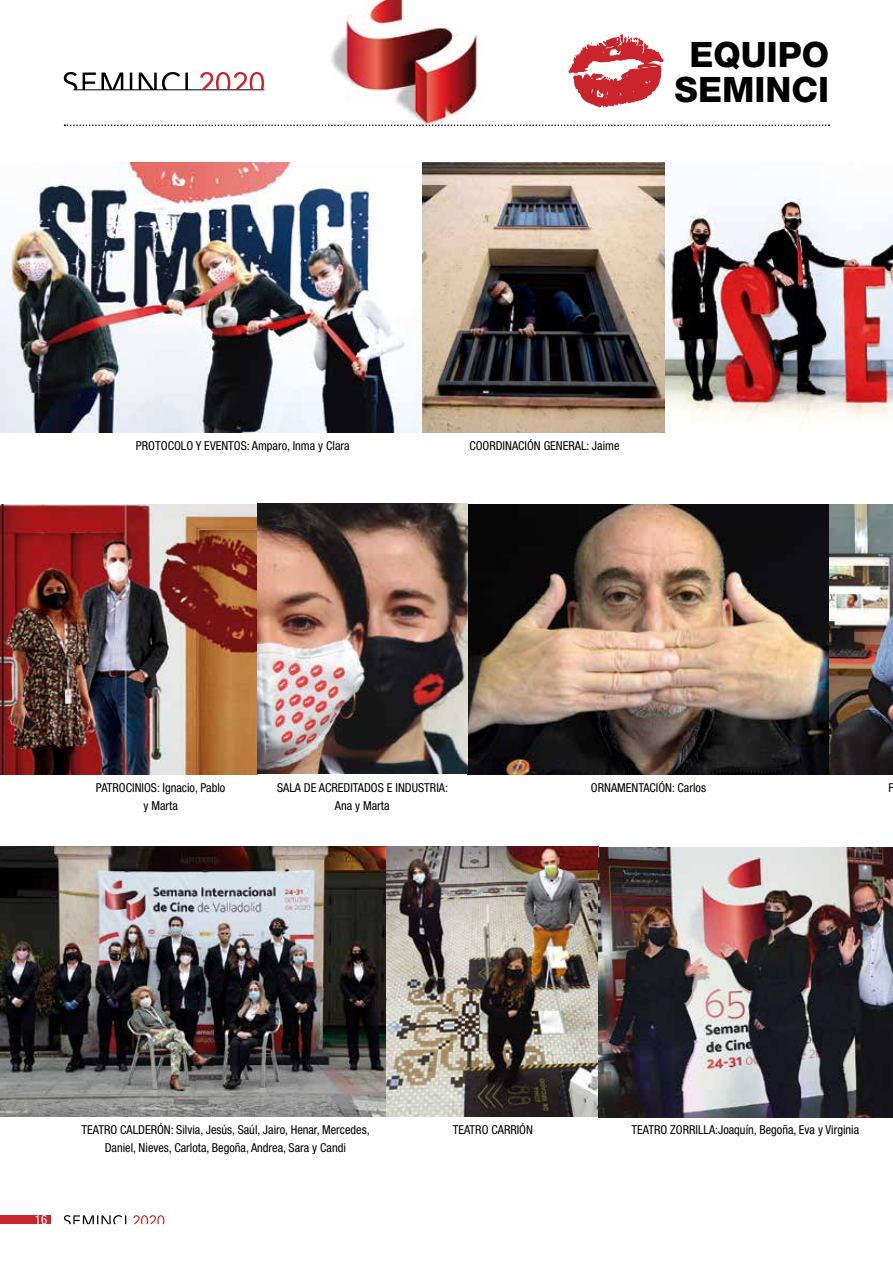
<style>
.page{position:relative;width:893px;height:1263px;background:#fff}
.page>*{position:absolute;margin:0;border:0;box-sizing:border-box;transform-origin:0 0}
.t1{font:800 35.1px/35.1px "Helvetica Neue LT Std";color:#000;text-align:center}
.t2{font:condensed 12.75px "Helvetica Neue LT Std";color:#fff}
.t3{font:condensed 12.3px/18px "Helvetica Neue LT Std";color:#000;text-align:center}
</style>
<div class="page">
<div style="left:0;top:1215px;width:50px;height:9px;background:#ca242c"></div>
<svg style="left:64px;top:1215px;width:62px;height:9px"></svg>
<svg style="left:133px;top:1215px;width:31px;height:9px"></svg>
<img style="left:331px;top:0;width:151px;height:124px">
<img style="left:422px;top:162px;width:244px;height:270px">
<img style="left:0;top:504px;width:257px;height:270px">
<img style="left:0;top:846px;width:599px;height:271px">
<img style="left:0;top:162px;width:422px;height:270px">
<img style="left:387px;top:846px;width:212px;height:270px">
<img style="left:666px;top:195px;width:227px;height:230px">
<img style="left:468px;top:504px;width:362px;height:270px">
<svg style="left:65px;top:124px;width:764px;height:2px"></svg>
<svg style="left:568px;top:34px;width:96px;height:74px"></svg>
<hr style="left:73px;top:90px;width:191px;height:1px;background:#000">
<svg style="left:64px;top:72px;width:124px;height:18px"></svg>
<svg style="left:200px;top:72px;width:64px;height:18px"></svg>
<img style="left:599px;top:847px;width:294px;height:270px">
<img style="left:830px;top:504px;width:63px;height:270px">
<img style="left:257px;top:504px;width:211px;height:270px">
<h1 class="t1" style="left:675px;top:37px;width:156px">EQUIPO<br>SEMINCI</h1>
<p class="t3" style="left:136px;top:437px;width:215px">PROTOCOLO Y EVENTOS: Amparo, Inma y Clara</p>
<p class="t3" style="left:469px;top:437px;width:152px">COORDINACIÓN GENERAL: Jaime</p>
<p class="t3" style="left:96px;top:779px;width:131px">PATROCINIOS: Ignacio, Pablo y Marta</p>
<p class="t3" style="left:591px;top:779px;width:117px">ORNAMENTACIÓN: Carlos</p>
<p class="t3" style="left:277px;top:779px;width:172px">SALA DE ACREDITADOS E INDUSTRIA:</p>
<p class="t3" style="left:888px;top:779px;width:7px">F</p>
<p class="t3" style="left:335px;top:797px;width:56px">Ana y Marta</p>
<p class="t2" style="left:35px;top:1212px;width:14px">16</p>
<p class="t3" style="left:81px;top:1121px;width:290px">TEATRO CALDERÓN: Silvia, Jesús, Saúl, Jairo, Henar, Mercedes,<br>Daniel, Nieves, Carlota, Begoña, Andrea, Sara y Candi</p>
<p class="t3" style="left:453px;top:1121px;width:82px">TEATRO CARRIÓN</p>
<p class="t3" style="left:631px;top:1121px;width:229px">TEATRO ZORRILLA:Joaquín, Begoña, Eva y Virginia</p>
</div>
